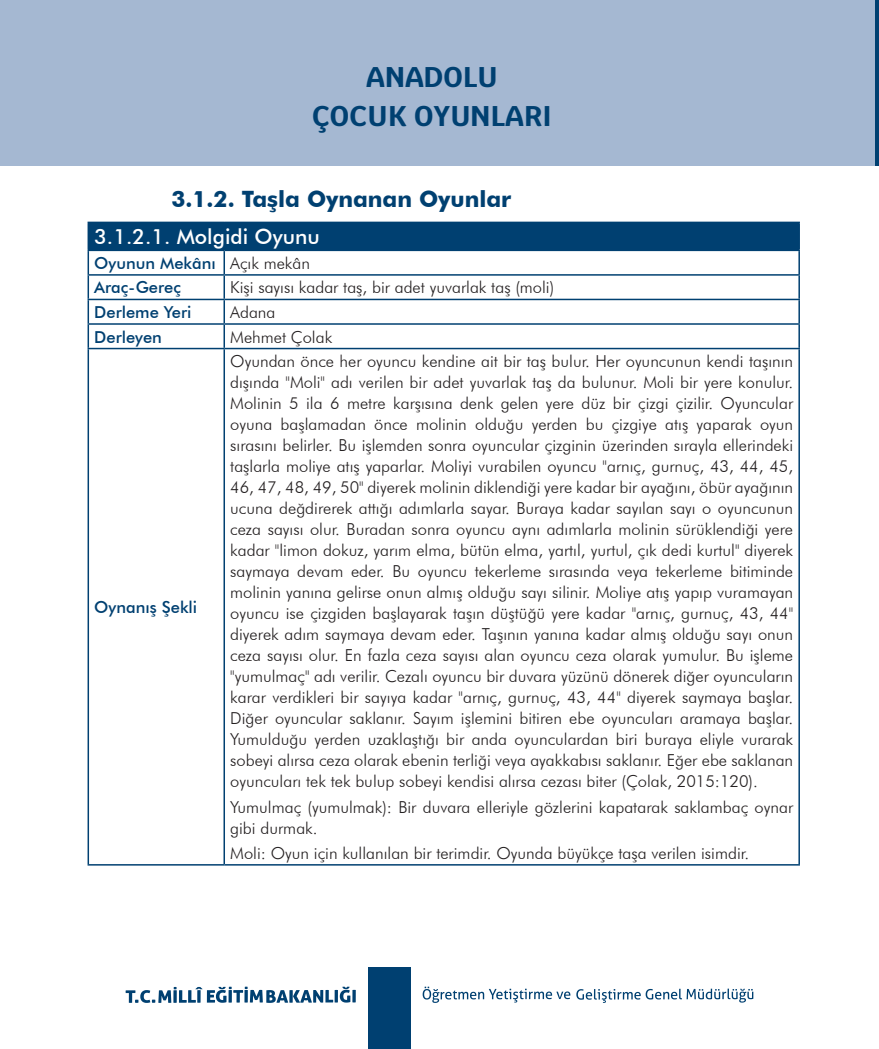
<style>
.page{position:relative;width:879px;height:1049px;background:#fff}
.page>*{position:absolute;margin:0;border:0;box-sizing:border-box;transform-origin:0 0}
.t1{font:700 28.5px/38.5px "Krub";color:#004071;text-align:center}
.t2{font:700 22.5px "Futura BT";color:#004071}
.t3{font:500 21px "Futura BT";color:#fff}
.t4{font:300 16.5px/21px "Futura BT";color:#231f20;text-align:justify}
.t5{font:500 16.5px/24.6px "Futura BT";color:#004071}
.s1{font-weight:300;color:#231f20}
</style>
<div class="page">
<div style="left:0;top:0;width:875px;height:166px;background:#a5b8d2"></div>
<hr style="left:875px;top:0;width:3px;height:166px;background:#004071">
<div style="left:368px;top:966px;width:42px;height:82px;background:#004071"></div>
<svg style="left:126px;top:986px;width:230px;height:16px"></svg>
<svg style="left:422px;top:986px;width:148px;height:16px"></svg>
<svg style="left:576px;top:988px;width:177px;height:14px"></svg>
<div style="left:88px;top:222px;width:711px;height:28px;background:#004071"></div>
<hr style="left:87px;top:222px;width:137px;height:1px;background:#004071">
<hr style="left:87px;top:223px;width:2px;height:26px;background:#004071">
<hr style="left:87px;top:249px;width:137px;height:2px;background:#004071">
<hr style="left:87px;top:251px;width:2px;height:23px;background:#004071">
<hr style="left:224px;top:249px;width:575px;height:2px;background:#004071">
<hr style="left:223px;top:251px;width:2px;height:23px;background:#004071">
<hr style="left:87px;top:274px;width:137px;height:2px;background:#004071">
<hr style="left:87px;top:276px;width:2px;height:23px;background:#004071">
<hr style="left:224px;top:274px;width:575px;height:2px;background:#004071">
<hr style="left:223px;top:276px;width:2px;height:23px;background:#004071">
<hr style="left:87px;top:299px;width:137px;height:1px;background:#004071">
<hr style="left:87px;top:300px;width:2px;height:23px;background:#004071">
<hr style="left:224px;top:299px;width:575px;height:1px;background:#004071">
<hr style="left:223px;top:300px;width:2px;height:23px;background:#004071">
<hr style="left:87px;top:323px;width:137px;height:2px;background:#004071">
<hr style="left:87px;top:325px;width:2px;height:23px;background:#004071">
<hr style="left:224px;top:323px;width:575px;height:2px;background:#004071">
<hr style="left:223px;top:325px;width:2px;height:23px;background:#004071">
<svg style="left:798px;top:251px;width:1px;height:97px"></svg>
<hr style="left:87px;top:348px;width:137px;height:1px;background:#004071">
<hr style="left:87px;top:349px;width:2px;height:515px;background:#004071">
<hr style="left:224px;top:348px;width:575px;height:1px;background:#004071">
<hr style="left:223px;top:349px;width:2px;height:515px;background:#004071">
<hr style="left:798px;top:349px;width:1px;height:515px;background:#004071">
<hr style="left:87px;top:864px;width:137px;height:1px;background:#004071">
<hr style="left:224px;top:864px;width:575px;height:1px;background:#004071">
<h1 class="t1" style="left:312px;top:58px;width:242px">ANADOLU<br>ÇOCUK OYUNLARI</h1>
<h2 class="t2" style="left:171px;top:185px;width:341px">3.1.2. Taşla Oynanan Oyunlar</h2>
<p class="t3" style="left:94px;top:224px;width:227px">3.1.2.1. Molgidi Oyunu</p>
<p class="t5" style="left:94px;top:250px;width:217px">Oyunun Mekânı <span class="s1">Açık mekân<br></span>Araç-Gereç</p>
<p class="t4" style="left:230px;top:277px;width:325px">Kişi sayısı kadar taş, bir adet yuvarlak taş (moli)</p>
<p class="t5" style="left:94px;top:300px;width:99px">Derleme Yeri</p>
<p class="t4" style="left:230px;top:301px;width:47px">Adana</p>
<p class="t5" style="left:94px;top:324px;width:69px">Derleyen</p>
<p class="t4" style="left:230px;top:326px;width:103px">Mehmet Çolak</p>
<p class="t5" style="left:94px;top:594px;width:104px">Oynanış Şekli</p>
<p class="t4" style="left:230px;top:350px;width:564px">Oyundan önce her oyuncu kendine ait bir taş bulur. Her oyuncunun kendi taşının dışında "Moli" adı verilen bir adet yuvarlak taş da bulunur. Moli bir yere konulur.<br>Molinin 5 ila 6 metre karşısına denk gelen yere düz bir çizgi çizilir. Oyuncular oyuna başlamadan önce molinin olduğu yerden bu çizgiye atış yaparak oyun sırasını belirler. Bu işlemden sonra oyuncular çizginin üzerinden sırayla ellerindeki taşlarla moliye atış yaparlar. Moliyi vurabilen oyuncu "arnıç, gurnuç, 43, 44, 45, 46, 47, 48, 49, 50" diyerek molinin diklendiği yere kadar bir ayağını, öbür ayağının ucuna değdirerek attığı adımlarla sayar. Buraya kadar sayılan sayı o oyuncunun ceza sayısı olur. Buradan sonra oyuncu aynı adımlarla molinin sürüklendiği yere kadar "limon dokuz, yarım elma, bütün elma, yartıl, yurtul, çık dedi kurtul" diyerek saymaya devam eder. Bu oyuncu tekerleme sırasında veya tekerleme bitiminde molinin yanına gelirse onun almış olduğu sayı silinir. Moliye atış yapıp vuramayan oyuncu ise çizgiden başlayarak taşın düştüğü yere kadar "arnıç, gurnuç, 43, 44" diyerek adım saymaya devam eder. Taşının yanına kadar almış olduğu sayı onun ceza sayısı olur. En fazla ceza sayısı alan oyuncu ceza olarak yumulur. Bu işleme "yumulmaç" adı verilir. Cezalı oyuncu bir duvara yüzünü dönerek diğer oyuncuların karar verdikleri bir sayıya kadar "arnıç, gurnuç, 43, 44" diyerek saymaya başlar.<br>Diğer oyuncular saklanır. Sayım işlemini bitiren ebe oyuncuları aramaya başlar.<br>Yumulduğu yerden uzaklaştığı bir anda oyunculardan biri buraya eliyle vurarak sobeyi alırsa ceza olarak ebenin terliği veya ayakkabısı saklanır. Eğer ebe saklanan oyuncuları tek tek bulup sobeyi kendisi alırsa cezası biter (Çolak, 2015:120).</p>
<p class="t4" style="left:230px;top:796px;width:564px">Yumulmaç (yumulmak): Bir duvara elleriyle gözlerini kapatarak saklambaç oynar gibi durmak.</p>
<p class="t4" style="left:230px;top:842px;width:520px">Moli: Oyun için kullanılan bir terimdir. Oyunda büyükçe taşa verilen isimdir.</p>
</div>
